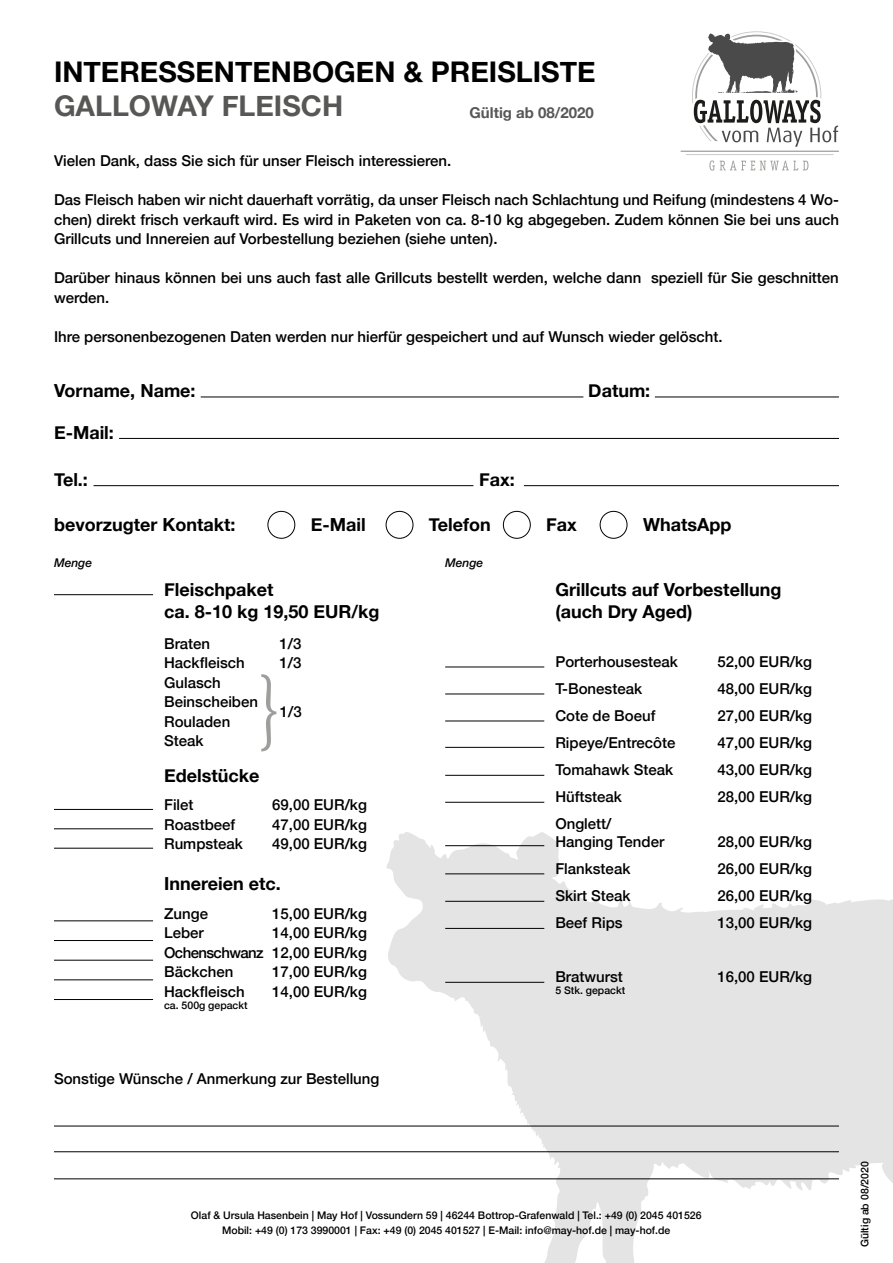
<style>
.page{position:relative;width:893px;height:1263px;background:#fff}
.page>*{position:absolute;margin:0;border:0;box-sizing:border-box;transform-origin:0 0}
.t1{font:700 28.5px "Helvetica Neue";color:#000}
.t2{font:700 28.5px "Helvetica Neue";color:#575756}
.t3{font:700 18px/21.6px "Helvetica Neue";color:#000}
.t4{font:500 15px/19.5px "Helvetica Neue";color:#000}
.t5{font:700 15px "Helvetica Neue";color:#575756}
.t6{font:italic 500 12px "Helvetica Neue";color:#000}
.t7{font:500 10.5px/15px "Helvetica Neue";color:#000;text-align:center}
</style>
<div class="page">
<svg style="left:692px;top:31px;width:146px;height:116px"></svg>
<svg style="left:709px;top:160px;width:99px;height:11px"></svg>
<hr style="left:680px;top:151px;width:159px;height:1px;background:#9e9e9c">
<hr style="left:686px;top:154px;width:147px;height:1px;background:#c7c7c7">
<svg style="left:385px;top:832px;width:508px;height:431px;fill:#e4e4e4"></svg>
<hr style="left:201px;top:397px;width:382px;height:1px;background:#000">
<hr style="left:54px;top:594px;width:99px;height:1px;background:#000">
<hr style="left:54px;top:809px;width:99px;height:1px;background:#000">
<hr style="left:445px;top:667px;width:99px;height:1px;background:#000">
<hr style="left:445px;top:694px;width:99px;height:1px;background:#000">
<hr style="left:445px;top:721px;width:99px;height:1px;background:#000">
<hr style="left:445px;top:747px;width:99px;height:1px;background:#000">
<hr style="left:445px;top:775px;width:99px;height:1px;background:#000">
<hr style="left:445px;top:802px;width:99px;height:1px;background:#000">
<hr style="left:445px;top:845px;width:99px;height:1px;background:#000">
<hr style="left:445px;top:873px;width:99px;height:1px;background:#000">
<hr style="left:445px;top:901px;width:99px;height:1px;background:#000">
<hr style="left:445px;top:928px;width:99px;height:1px;background:#000">
<hr style="left:445px;top:982px;width:99px;height:1px;background:#000">
<hr style="left:54px;top:920px;width:99px;height:1px;background:#000">
<hr style="left:54px;top:828px;width:99px;height:1px;background:#000">
<hr style="left:54px;top:940px;width:99px;height:1px;background:#000">
<hr style="left:54px;top:848px;width:99px;height:1px;background:#000">
<hr style="left:54px;top:960px;width:99px;height:1px;background:#000">
<hr style="left:54px;top:979px;width:99px;height:1px;background:#000">
<hr style="left:54px;top:999px;width:99px;height:1px;background:#000">
<hr style="left:94px;top:485px;width:379px;height:1px;background:#000">
<hr style="left:54px;top:1178px;width:785px;height:1px;background:#000">
<hr style="left:54px;top:1151px;width:785px;height:1px;background:#000">
<hr style="left:54px;top:1126px;width:785px;height:1px;background:#000">
<hr style="left:119px;top:438px;width:720px;height:1px;background:#000">
<hr style="left:655px;top:397px;width:184px;height:1px;background:#000">
<hr style="left:524px;top:485px;width:315px;height:1px;background:#000">
<div style="left:268px;top:511px;width:27px;height:27px;border:1px solid #000;border-radius:50%"></div>
<div style="left:386px;top:511px;width:27px;height:27px;border:1px solid #000;border-radius:50%"></div>
<div style="left:503px;top:511px;width:27px;height:27px;border:1px solid #000;border-radius:50%"></div>
<div style="left:600px;top:511px;width:27px;height:27px;border:1px solid #000;border-radius:50%"></div>
<svg style="left:261px;top:674px;width:15px;height:77px"></svg>
<h1 class="t1" style="left:54px;top:49px;width:543px">INTERESSENTENBOGEN &amp; PREISLISTE</h1>
<h1 class="t2" style="left:54px;top:83px;width:291px">GALLOWAY FLEISCH</h1>
<p class="t5" style="left:470px;top:100px;width:126px">Gültig ab 08/2020</p>
<p class="t4" style="left:54px;top:150px;width:399px">Vielen Dank, dass Sie sich für unser Fleisch interessieren.</p>
<p class="t4" style="left:54px;top:189px;width:786px;text-align:justify">Das Fleisch haben wir nicht dauerhaft vorrätig, da unser Fleisch nach Schlachtung und Reifung (mindestens 4 Wo&shy;chen) direkt frisch verkauft wird. Es wird in Paketen von ca. 8-10 kg abgegeben. Zudem können Sie bei uns auch Grillcuts und Innereien auf Vorbestellung beziehen (siehe unten).</p>
<p class="t4" style="left:54px;top:267px;width:786px">Darüber hinaus können bei uns auch fast alle Grillcuts bestellt werden, welche dann speziell für Sie geschnitten werden.</p>
<p class="t4" style="left:54px;top:325px;width:670px">Ihre personenbezogenen Daten werden nur hierfür gespeichert und auf Wunsch wieder gelöscht.</p>
<p class="t3" style="left:54px;top:380px;width:143px">Vorname, Name:</p>
<p class="t3" style="left:54px;top:422px;width:61px">E-Mail:</p>
<p class="t3" style="left:588px;top:380px;width:63px">Datum:</p>
<p class="t3" style="left:479px;top:469px;width:37px">Fax:</p>
<p class="t3" style="left:54px;top:469px;width:35px">Tel.:</p>
<p class="t3" style="left:54px;top:514px;width:183px">bevorzugter Kontakt:</p>
<p class="t6" style="left:54px;top:552px;width:40px">Menge</p>
<p class="t6" style="left:445px;top:552px;width:40px">Menge</p>
<p class="t3" style="left:311px;top:514px;width:56px">E-Mail</p>
<p class="t3" style="left:429px;top:514px;width:63px">Telefon</p>
<p class="t3" style="left:546px;top:514px;width:32px">Fax</p>
<p class="t3" style="left:643px;top:514px;width:90px">WhatsApp</p>
<p class="t3" style="left:164px;top:580px;width:217px">Fleischpaket<br>ca. 8-10 kg 19,50 EUR/kg</p>
<p class="t4" style="left:164px;top:632px;width:48px">Braten</p>
<p class="t4" style="left:280px;top:632px;width:23px">1/3</p>
<p class="t4" style="left:164px;top:652px;width:82px">Hackfleisch</p>
<p class="t4" style="left:280px;top:652px;width:23px">1/3</p>
<p class="t4" style="left:164px;top:671px;width:95px">Gulasch<br>Beinscheiben<br>Rouladen<br>Steak</p>
<p class="t4" style="left:280px;top:701px;width:23px">1/3</p>
<p class="t3" style="left:164px;top:765px;width:97px">Edelstücke</p>
<p class="t4" style="left:164px;top:794px;width:31px">Filet</p>
<p class="t4" style="left:272px;top:794px;width:96px">69,00 EUR/kg</p>
<p class="t4" style="left:164px;top:813px;width:73px">Roastbeef</p>
<p class="t4" style="left:272px;top:813px;width:96px">47,00 EUR/kg</p>
<p class="t4" style="left:164px;top:833px;width:80px">Rumpsteak</p>
<p class="t4" style="left:272px;top:833px;width:96px">49,00 EUR/kg</p>
<p class="t3" style="left:164px;top:873px;width:118px">Innereien etc.</p>
<p class="t4" style="left:164px;top:902px;width:45px">Zunge</p>
<p class="t4" style="left:272px;top:902px;width:96px">15,00 EUR/kg</p>
<p class="t4" style="left:164px;top:922px;width:41px">Leber</p>
<p class="t4" style="left:164px;top:922px;width:204px;text-align:justify;text-indent:108px">14,00 EUR/kg Ochenschwanz 12,00 EUR/kg Bäckchen</p>
<p class="t4" style="left:272px;top:961px;width:96px">17,00 EUR/kg</p>
<p class="t4" style="left:164px;top:980px;width:82px">Hackfleisch</p>
<p class="t4" style="left:272px;top:980px;width:96px">14,00 EUR/kg</p>
<p class="t7" style="left:164px;top:997px;width:85px">ca. 500g gepackt</p>
<p class="t4" style="left:54px;top:1068px;width:327px">Sonstige Wünsche / Anmerkung zur Bestellung</p>
<p class="t3" style="left:555px;top:580px;width:228px">Grillcuts auf Vorbestellung (auch Dry Aged)</p>
<p class="t4" style="left:555px;top:650px;width:124px">Porterhousesteak</p>
<p class="t4" style="left:717px;top:650px;width:96px">52,00 EUR/kg</p>
<p class="t4" style="left:555px;top:677px;width:88px">T-Bonesteak</p>
<p class="t4" style="left:717px;top:677px;width:96px">48,00 EUR/kg</p>
<p class="t4" style="left:555px;top:704px;width:102px">Cote de Boeuf</p>
<p class="t4" style="left:717px;top:704px;width:96px">27,00 EUR/kg</p>
<p class="t4" style="left:555px;top:731px;width:122px">Ripeye/Entrecôte</p>
<p class="t4" style="left:717px;top:731px;width:96px">47,00 EUR/kg</p>
<p class="t4" style="left:555px;top:758px;width:119px">Tomahawk Steak</p>
<p class="t4" style="left:717px;top:758px;width:96px">43,00 EUR/kg</p>
<p class="t4" style="left:555px;top:785px;width:68px">Hüftsteak</p>
<p class="t4" style="left:717px;top:785px;width:96px">28,00 EUR/kg</p>
<p class="t4" style="left:555px;top:813px;width:110px;line-height:18px">Onglett/<br>Hanging Tender</p>
<p class="t4" style="left:717px;top:830px;width:96px">28,00 EUR/kg</p>
<p class="t4" style="left:555px;top:857px;width:77px">Flanksteak</p>
<p class="t4" style="left:717px;top:857px;width:96px">26,00 EUR/kg</p>
<p class="t4" style="left:555px;top:884px;width:77px">Skirt Steak</p>
<p class="t4" style="left:717px;top:884px;width:96px">26,00 EUR/kg</p>
<p class="t4" style="left:555px;top:911px;width:69px">Beef Rips</p>
<p class="t4" style="left:717px;top:911px;width:96px">13,00 EUR/kg</p>
<p class="t4" style="left:555px;top:965px;width:69px">Bratwurst</p>
<p class="t4" style="left:717px;top:965px;width:96px">16,00 EUR/kg</p>
<p class="t7" style="left:555px;top:981px;width:71px">5 Stk. gepackt</p>
<p class="t7" style="left:191px;top:1207px;width:512px">Olaf &amp; Ursula Hasenbein | May Hof | Vossundern 59 | 46244 Bottrop-Grafenwald | Tel.: +49 (0) 2045 401526<br>Mobil: +49 (0) 173 3990001 | Fax: +49 (0) 2045 401527 | E-Mail: info@may-hof.de | may-hof.de</p>
<p class="t7" style="left:856px;top:1247px;width:87px;rotate:-90deg">Gültig ab 08/2020</p>
</div>
